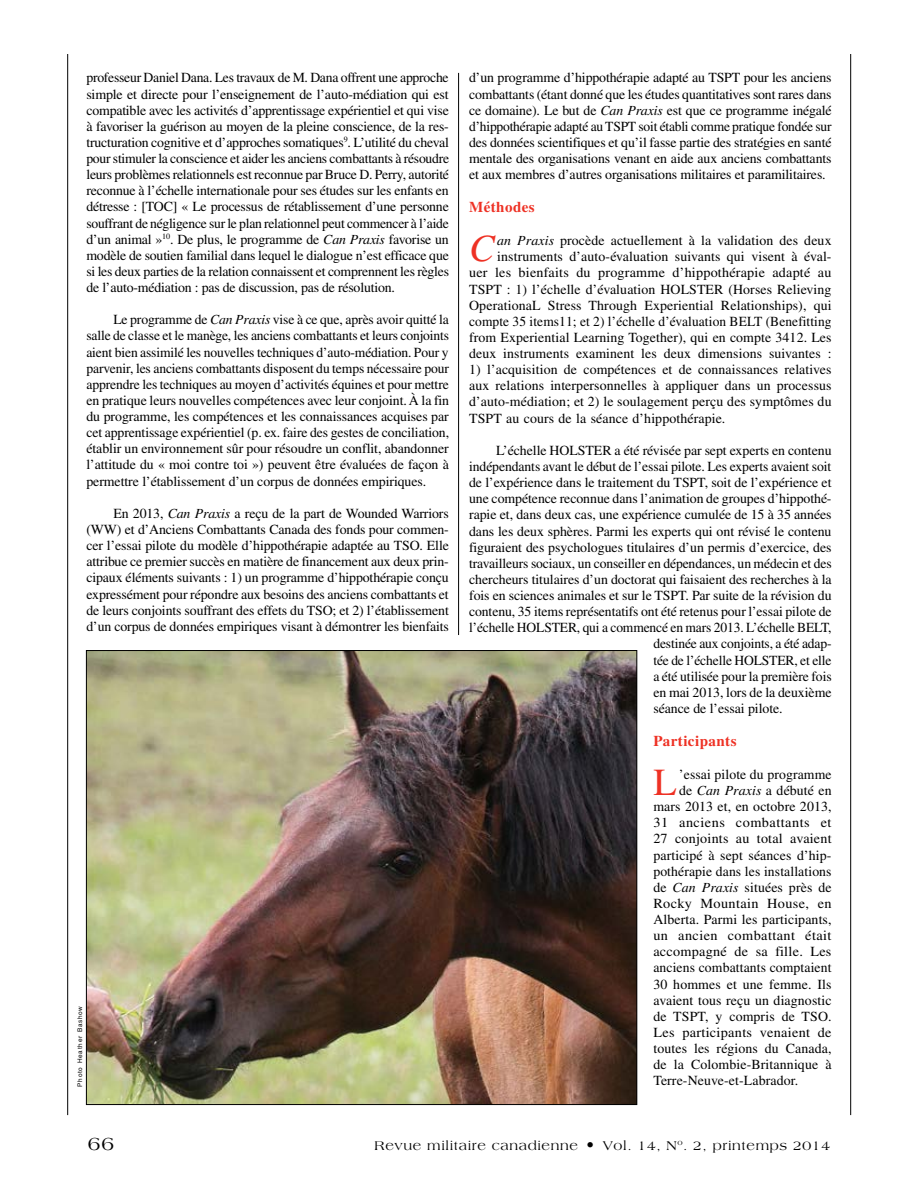
<style>
.page{position:relative;width:918px;height:1188px;background:#fff}
.page>*{position:absolute;margin:0;border:0;box-sizing:border-box;transform-origin:0 0}
.t1{font:italic 38.55px "Times LT Std";color:#ee3124}
.t2{font:38.25px "Times LT Std";color:#ee3124}
.t3{font:19.5px "Americana Std";color:#000}
.t4{font:700 15px "Times LT Std";letter-spacing:.03em;color:#ee3124}
.t5{font:13.8px/16px "Times LT Std";letter-spacing:-.005em;color:#000;text-align:justify}
.t6{font:13.5px "Americana Std";letter-spacing:.05em;color:#000}
.t7{font:6.3px "Helvetica LT Std";letter-spacing:.125em;color:#000}
.s1{font-style:italic}
.s2{font-size:16.5px}
</style>
<div class="page">
<hr style="left:850px;top:54px;width:1px;height:1061px;background:#000">
<hr style="left:67px;top:54px;width:1px;height:1061px;background:#000">
<hr style="left:458px;top:73px;width:1px;height:562px;background:#000">
<img style="left:88px;top:652px;width:547px;height:451px">
<p class="t5" style="left:86px;top:70px;width:364px">professeur Daniel Dana. Les travaux de M. Dana offrent une approche simple et directe pour l’enseignement de l’auto-médiation qui est compatible avec les activités d’apprentissage expérientiel et qui vise à favoriser la guérison au moyen de la pleine conscience, de la res&shy;tructuration cognitive et d’approches somatiques<sup>9</sup>. L’utilité du cheval pour stimuler la conscience et aider les anciens combattants à résoudre leurs problèmes relationnels est reconnue par Bruce D. Perry, autorité reconnue à l’échelle internationale pour ses études sur les enfants en détresse : [TOC] « Le processus de rétablissement d’une personne souffrant de négligence sur le plan relationnel peut commencer à l’aide d’un animal »<sup>10</sup>. De plus, le programme de <span class="s1">Can Praxis</span> favorise un modèle de soutien familial dans lequel le dialogue n’est efficace que si les deux parties de la relation connaissent et comprennent les règles de l’auto-médiation : pas de discussion, pas de résolution.</p>
<p class="t5" style="left:86px;top:312px;width:364px;text-indent:27px">Le programme de <span class="s1">Can Praxis</span> vise à ce que, après avoir quitté la salle de classe et le manège, les anciens combattants et leurs conjoints aient bien assimilé les nouvelles techniques d’auto-médiation. Pour y parvenir, les anciens combattants disposent du temps nécessaire pour apprendre les techniques au moyen d’activités équines et pour mettre en pratique leurs nouvelles compétences avec leur conjoint. À la fin du programme, les compétences et les connaissances acquises par cet apprentissage expérientiel (p. ex. faire des gestes de conciliation, établir un environnement sûr pour résoudre un conflit, abandonner l’attitude du « moi contre toi ») peuvent être évaluées de façon à permettre l’établissement d’un corpus de données empiriques.</p>
<p class="t5" style="left:86px;top:505px;width:364px;text-indent:27px">En 2013, <span class="s1">Can Praxis</span> a reçu de la part de Wounded Warriors (WW) et d’Anciens Combattants Canada des fonds pour commen&shy;cer l’essai pilote du modèle d’hippothérapie adaptée au TSO. Elle attribue ce premier succès en matière de financement aux deux prin&shy;cipaux éléments suivants : 1) un programme d’hippothérapie conçu expressément pour répondre aux besoins des anciens combattants et de leurs conjoints souffrant des effets du TSO; et 2) l’établissement d’un corpus de données empiriques visant à démontrer les bienfaits</p>
<p class="t7" style="left:76px;top:1087px;width:82px;rotate:-90deg">Photo Heather Bashow</p>
<p class="t5" style="left:469px;top:70px;width:364px">d’un programme d’hippothérapie adapté au TSPT pour les anciens combattants (étant donné que les études quantitatives sont rares dans ce domaine). Le but de <span class="s1">Can Praxis</span> est que ce programme inégalé d’hippothérapie adapté au TSPT soit établi comme pratique fondée sur des données scientifiques et qu’il fasse partie des stratégies en santé mentale des organisations venant en aide aux anciens combattants et aux membres d’autres organisations militaires et paramilitaires.</p>
<p class="t4" style="left:469px;top:198px;width:67px">Méthodes</p>
<h1 class="t1" style="left:469px;top:227px;width:27px">C</h1>
<p class="t5" style="left:469px;top:232px;width:364px;text-align:right"><span class="s1">an Praxis</span> procède actuellement à la validation des deux instruments d’auto-évaluation suivants qui visent à éval-<br>uer les bienfaits du programme d’hippothérapie adapté au TSPT : 1) l’échelle d’évaluation HOLSTER (Horses Relieving OperationaL Stress Through Experiential Relationships), qui compte 35 items11; et 2) l’échelle d’évaluation BELT (Benefitting from Experiential Learning Together), qui en compte 3412. Les deux instruments examinent les deux dimensions suivantes :</p>
<p class="t5" style="left:469px;top:361px;width:364px">1) l’acquisition de compétences et de connaissances relatives aux relations interpersonnelles à appliquer dans un processus d’auto-médiation; et 2) le soulagement perçu des symptômes du TSPT au cours de la séance d’hippothérapie.</p>
<p class="t5" style="left:496px;top:442px;width:337px">L’échelle HOLSTER a été révisée par sept experts en contenu</p>
<p class="t5" style="left:469px;top:458px;width:364px">indépendants avant le début de l’essai pilote. Les experts avaient soit</p>
<p class="t5" style="left:469px;top:474px;width:364px">de l’expérience dans le traitement du TSPT, soit de l’expérience et</p>
<p class="t5" style="left:469px;top:491px;width:364px">une compétence reconnue dans l’animation de groupes d’hippothé-</p>
<p class="t5" style="left:469px;top:507px;width:364px">rapie et, dans deux cas, une expérience cumulée de 15 à 35 années</p>
<p class="t5" style="left:469px;top:523px;width:364px">dans les deux sphères. Parmi les experts qui ont révisé le contenu</p>
<p class="t5" style="left:469px;top:539px;width:364px">figuraient des psychologues titulaires d’un permis d’exercice, des</p>
<p class="t5" style="left:469px;top:555px;width:364px">travailleurs sociaux, un conseiller en dépendances, un médecin et des</p>
<p class="t5" style="left:469px;top:571px;width:364px">chercheurs titulaires d’un doctorat qui faisaient des recherches à la</p>
<p class="t5" style="left:469px;top:587px;width:364px">fois en sciences animales et sur le TSPT. Par suite de la révision du</p>
<p class="t5" style="left:469px;top:603px;width:364px">contenu, 35 items représentatifs ont été retenus pour l’essai pilote de</p>
<p class="t5" style="left:469px;top:620px;width:364px">l’échelle HOLSTER, qui a commencé en mars 2013. L’échelle BELT,</p>
<p class="t5" style="left:653px;top:636px;width:180px">destinée aux conjoints, a été adap-</p>
<p class="t5" style="left:653px;top:652px;width:180px">tée de l’échelle HOLSTER, et elle</p>
<p class="t5" style="left:653px;top:668px;width:180px">a été utilisée pour la première fois</p>
<p class="t5" style="left:653px;top:684px;width:180px">en mai 2013, lors de la deuxième</p>
<p class="t5" style="left:653px;top:700px;width:131px">séance de l’essai pilote.</p>
<p class="t4" style="left:653px;top:732px;width:85px">Participants</p>
<h2 class="t2" style="left:653px;top:761px;width:25px">L</h2>
<p class="t5" style="left:653px;top:766px;width:180px;text-align:right">’essai pilote du programme<br>de <span class="s1">Can Praxis</span> a débuté en mars 2013 et, en octobre 2013,<br>31 anciens combattants et<br>27 conjoints au total avaient participé à sept séances d’hip&shy;pothérapie dans les installations de <span class="s1">Can Praxis</span> situées près de<br>Rocky Mountain House, en<br>Alberta. Parmi les participants, un ancien combattant était accompagné de sa fille. Les anciens combattants comptaient<br>30 hommes et une femme. Ils avaient tous reçu un diagnostic de TSPT, y compris de TSO.<br>Les participants venaient de toutes les régions du Canada, de la Colombie-Britannique à</p>
<p class="t5" style="left:653px;top:1073px;width:146px">Terre-Neuve-et-Labrador.</p>
<h3 class="t3" style="left:88px;top:1132px;width:28px">66</h3>
<p class="t6" style="left:374px;top:1138px;width:457px">Revue militaire canadienne <span class="s2">•</span> Vol. 14, N<sup>o</sup>. 2, printemps 2014</p>
</div>
